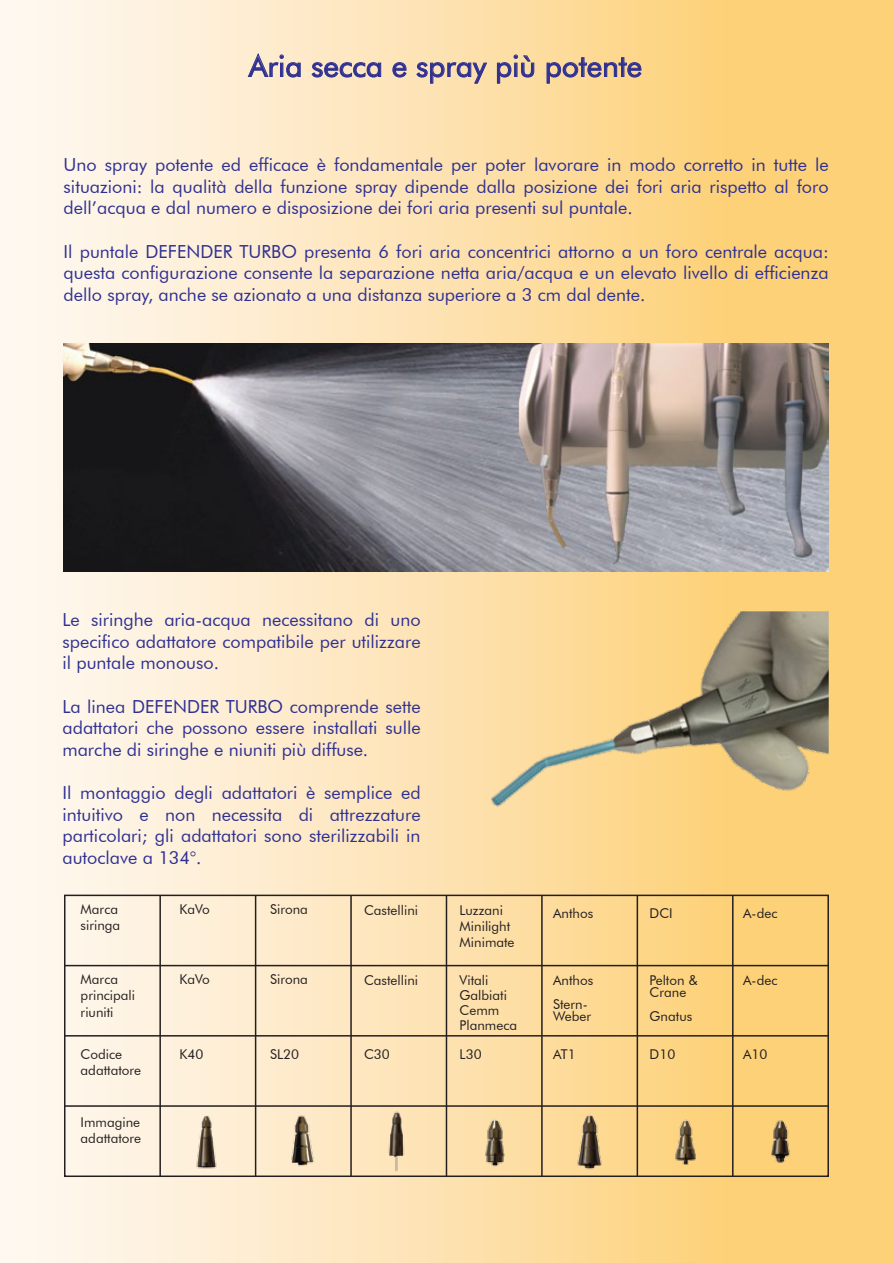
<style>
.page{position:relative;width:893px;height:1263px;background:#fff}
.page>*{position:absolute;margin:0;border:0;box-sizing:border-box;transform-origin:0 0}
.t1{font:30px "Futura BT";color:#2e3092}
.t2{font:18px/21.6px "Futura BT";color:#2e3092;text-align:justify}
.t3{font:13.5px/16.2px "Futura BT";color:#231f20}
</style>
<div class="page">
<div style="left:0;top:1px;width:893px;height:1262px;background:linear-gradient(to right,#fdf7f5,#fbca67)"></div>
<svg style="left:247px;top:52px;width:54px;height:26px"></svg>
<svg style="left:311px;top:62px;width:70px;height:16px"></svg>
<svg style="left:392px;top:62px;width:15px;height:16px"></svg>
<svg style="left:416px;top:62px;width:72px;height:22px;background:#cbb6a8"></svg>
<svg style="left:497px;top:54px;width:38px;height:30px"></svg>
<svg style="left:546px;top:57px;width:96px;height:27px;background:#d2b693"></svg>
<img style="left:64px;top:344px;width:765px;height:227px">
<hr style="left:65px;top:1105px;width:763px;height:2px;background:#231f20">
<hr style="left:65px;top:1035px;width:763px;height:1px;background:#231f20">
<hr style="left:65px;top:965px;width:763px;height:1px;background:#231f20">
<hr style="left:732px;top:895px;width:1px;height:281px;background:#231f20">
<hr style="left:637px;top:895px;width:1px;height:281px;background:#231f20">
<hr style="left:541px;top:895px;width:2px;height:281px;background:#231f20">
<hr style="left:446px;top:895px;width:1px;height:281px;background:#231f20">
<hr style="left:350px;top:895px;width:2px;height:281px;background:#231f20">
<hr style="left:255px;top:895px;width:1px;height:281px;background:#231f20">
<hr style="left:159px;top:895px;width:2px;height:281px;background:#231f20">
<img style="left:708px;top:1091px;width:150px;height:100px">
<img style="left:509px;top:1088px;width:159px;height:106px">
<img style="left:357px;top:1106px;width:61px;height:74px">
<img style="left:621px;top:1097px;width:127px;height:85px">
<img style="left:152px;top:1102px;width:96px;height:75px">
<img style="left:418px;top:1095px;width:155px;height:103px">
<img style="left:248px;top:1061px;width:109px;height:163px">
<img style="left:482px;top:611px;width:347px;height:236px">
<h1 class="t1" style="left:249px;top:48px;width:395px">Aria secca e spray più potente</h1>
<p class="t2" style="left:64px;top:154px;width:766px">Uno spray potente ed efficace è fondamentale per poter lavorare in modo corretto in tutte le situazioni: la qualità della funzione spray dipende dalla posizione dei fori aria rispetto al foro dell’acqua e dal numero e disposizione dei fori aria presenti sul puntale.</p>
<p class="t2" style="left:64px;top:240px;width:767px">Il puntale DEFENDER TURBO presenta 6 fori aria concentrici attorno a un foro centrale acqua: questa configurazione consente la separazione netta aria/acqua e un elevato livello di efficienza dello spray, anche se azionato a una distanza superiore a 3 cm dal dente.</p>
<p class="t2" style="left:62px;top:609px;width:360px">Le siringhe aria-acqua necessitano di uno specifico adattatore compatibile per utilizzare il puntale monouso.</p>
<p class="t2" style="left:62px;top:695px;width:360px">La linea DEFENDER TURBO comprende sette adattatori che possono essere installati sulle marche di siringhe e niuniti più diffuse.</p>
<p class="t2" style="left:62px;top:782px;width:360px">Il montaggio degli adattatori è semplice ed intuitivo e non necessita di attrezzature particolari; gli adattatori sono sterilizzabili in autoclave a 134°.</p>
<p class="t3" style="left:81px;top:901px;width:41px">Marca siringa</p>
<p class="t3" style="left:270px;top:901px;width:39px">Sirona</p>
<p class="t3" style="left:180px;top:901px;width:32px">KaVo</p>
<p class="t3" style="left:364px;top:902px;width:55px">Castellini</p>
<p class="t3" style="left:81px;top:971px;width:56px">Marca principali riuniti</p>
<p class="t3" style="left:81px;top:1045px;width:62px">Codice adattatore</p>
<p class="t3" style="left:180px;top:971px;width:32px">KaVo</p>
<p class="t3" style="left:180px;top:1045px;width:25px">K40</p>
<p class="t3" style="left:270px;top:971px;width:39px">Sirona</p>
<p class="t3" style="left:270px;top:1045px;width:31px">SL20</p>
<p class="t3" style="left:364px;top:972px;width:55px">Castellini</p>
<p class="t3" style="left:364px;top:1045px;width:27px">C30</p>
<p class="t3" style="left:460px;top:902px;width:56px">Luzzani<br>Minilight<br>Minimate</p>
<p class="t3" style="left:460px;top:972px;width:59px;line-height:15px">Vitali<br>Galbiati<br>Cemm<br>Planmeca</p>
<p class="t3" style="left:460px;top:1046px;width:24px">L30</p>
<p class="t3" style="left:553px;top:905px;width:42px">Anthos</p>
<p class="t3" style="left:650px;top:905px;width:25px">DCI</p>
<p class="t3" style="left:743px;top:905px;width:36px">A-dec</p>
<p class="t3" style="left:553px;top:968px;width:42px;line-height:24px">Anthos<br>Stern-</p>
<p class="t3" style="left:553px;top:1008px;width:39px">Weber</p>
<p class="t3" style="left:553px;top:1046px;width:24px">AT1</p>
<p class="t3" style="left:650px;top:974px;width:50px;line-height:12px">Pelton &amp;<br>Crane</p>
<p class="t3" style="left:650px;top:1008px;width:44px">Gnatus</p>
<p class="t3" style="left:743px;top:972px;width:36px">A-dec</p>
<p class="t3" style="left:650px;top:1046px;width:27px">D10</p>
<p class="t3" style="left:743px;top:1046px;width:26px">A10</p>
<p class="t3" style="left:81px;top:1114px;width:62px">Immagine adattatore</p>
</div>
